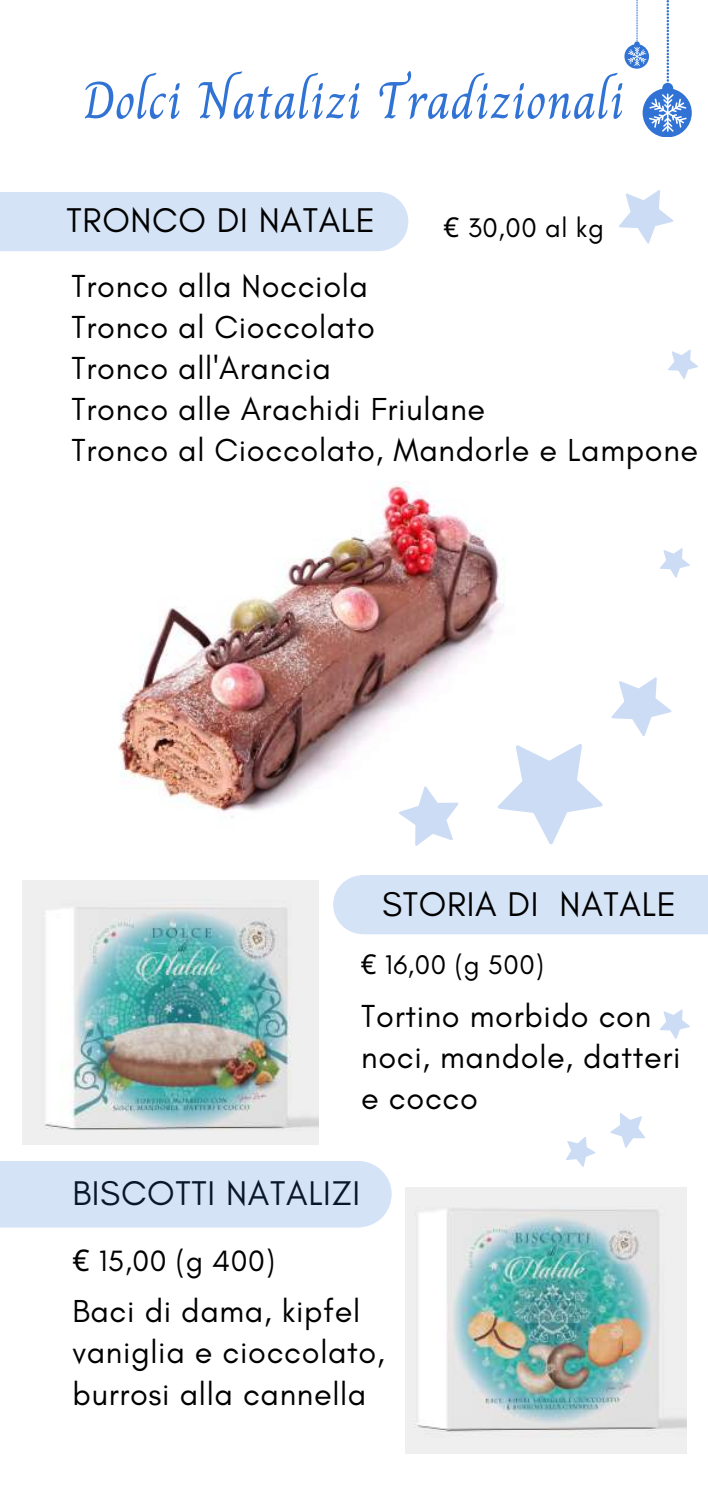
<style>
.page{position:relative;width:708px;height:1489px;background:#fff}
.page>*{position:absolute;margin:0;border:0;box-sizing:border-box;transform-origin:0 0}
.t1{font:52.25px "Charm";color:#3173d4}
.t2{font:35px "Glacial Indifference";letter-spacing:.02em;color:#000}
.t3{font:32.5px/41.2px "Glacial Indifference";letter-spacing:.02em;color:#000}
.t4{font:30px "Glacial Indifference";letter-spacing:.02em;color:#000}
.t5{font:27.5px "Glacial Indifference";letter-spacing:.02em;color:#000}
.s1{font-family:"Noto Sans"}
</style>
<div class="page">
<div style="left:0;top:192px;width:408px;height:59px;background:#d5e3f6"></div>
<img style="left:118px;top:482px;width:386px;height:336px">
<svg style="left:624px;top:0;width:67px;height:137px"></svg>
<div style="left:333px;top:875px;width:374px;height:59px;background:#d5e3f6"></div>
<svg style="left:611px;top:677px;width:60px;height:59px"></svg>
<svg style="left:668px;top:350px;width:30px;height:29px"></svg>
<svg style="left:619px;top:190px;width:54px;height:54px"></svg>
<svg style="left:660px;top:548px;width:30px;height:30px"></svg>
<svg style="left:398px;top:786px;width:60px;height:60px"></svg>
<svg style="left:566px;top:1137px;width:29px;height:30px"></svg>
<svg style="left:610px;top:1113px;width:35px;height:35px"></svg>
<svg style="left:659px;top:1009px;width:31px;height:30px"></svg>
<svg style="left:497px;top:743px;width:106px;height:102px"></svg>
<div style="left:0;top:1161px;width:391px;height:66px;background:#d5e3f6"></div>
<img style="left:22px;top:881px;width:296px;height:263px">
<img style="left:405px;top:1188px;width:281px;height:265px">
<h1 class="t1" style="left:83px;top:60px;width:543px">Dolci Natalizi Tradizionali</h1>
<p class="t2" style="left:67px;top:199px;width:310px">TRONCO DI NATALE</p>
<p class="t5" style="left:443px;top:211px;width:162px"><span class="s1">€</span> 30,00 al kg</p>
<p class="t3" style="left:71px;top:265px;width:628px">Tronco alla Nocciola<br>Tronco al Cioccolato<br>Tronco all'Arancia<br>Tronco alle Arachidi Friulane<br>Tronco al Cioccolato, Mandorle e Lampone</p>
<p class="t2" style="left:382px;top:882px;width:295px">STORIA DI NATALE</p>
<p class="t5" style="left:360px;top:948px;width:184px"><span class="s1">€</span> 16,00 (g 500)</p>
<p class="t3" style="left:361px;top:994px;width:321px">Tortino morbido con noci, mandole, datteri e cocco</p>
<p class="t2" style="left:72px;top:1172px;width:289px">BISCOTTI NATALIZI</p>
<p class="t4" style="left:72px;top:1242px;width:204px"><span class="s1">€</span> 15,00 (g 400)</p>
<p class="t3" style="left:72px;top:1290px;width:313px">Baci di dama, kipfel vaniglia e cioccolato, burrosi alla cannella</p>
</div>
